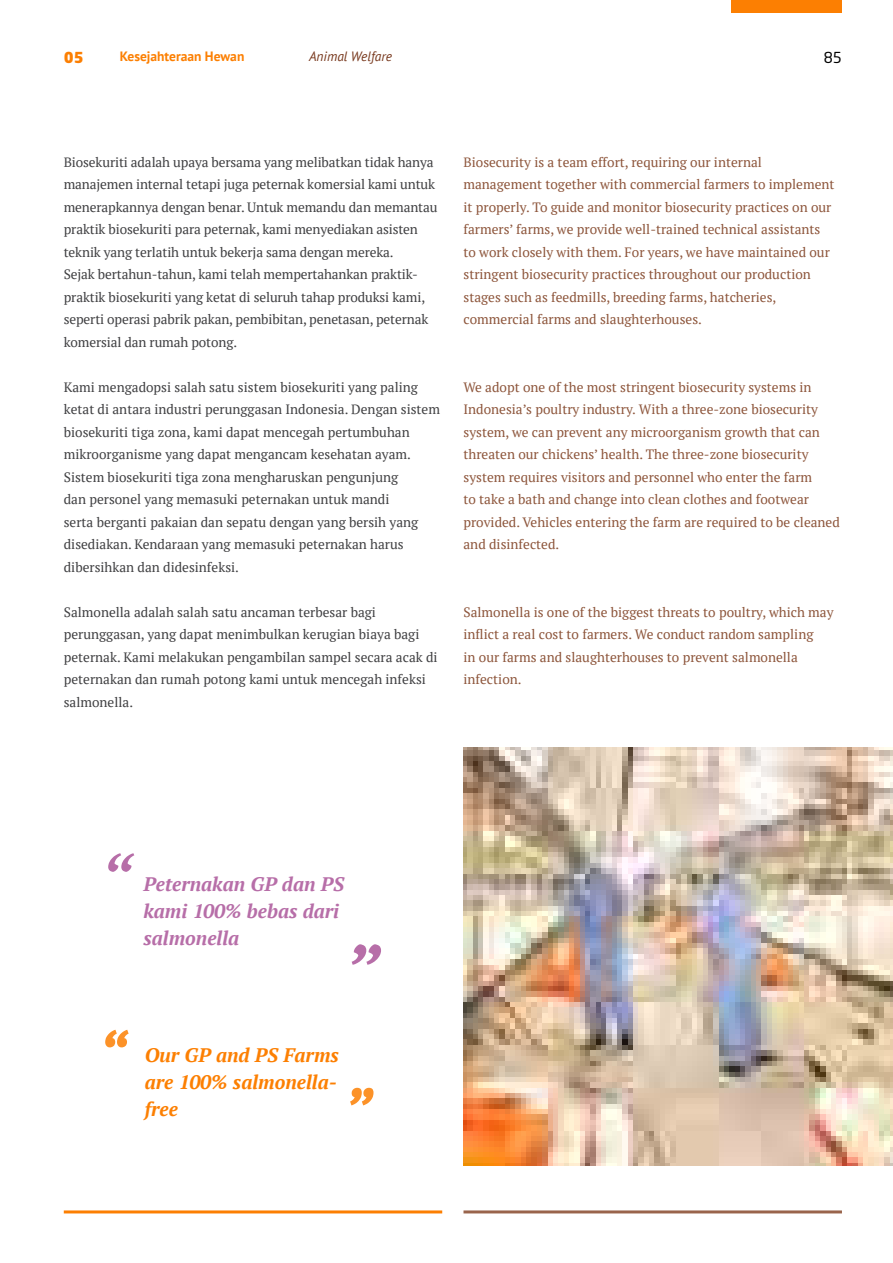
<style>
.page{position:relative;width:893px;height:1263px;background:#fff}
.page>*{position:absolute;margin:0;border:0;box-sizing:border-box;transform-origin:0 0}
.t1{font:italic 700 72px "PT Sans";color:#fc9228}
.t2{font:italic 72px "PT Serif";color:#b76ea8}
.t3{font:italic 700 72px "PT Serif";color:#b76ea8}
.t4{font:italic 700 19.5px/27px "PT Serif";color:#b76ea8}
.t5{font:italic 700 19.5px/27px "PT Serif";color:#fc7f02;text-align:justify}
.t6{font:900 15px "Neo Sans W1 G";color:#fc7f02}
.t7{font:15px "Neo Sans W1 G";color:#000}
.t8{font:13.5px/22.5px "PT Serif";color:#404042}
.t9{font:13.5px/22.5px "PT Serif";color:#8d553b}
.t10{font:700 13.5px "PT Sans";color:#fc7f02}
.t11{font:italic 13.5px "PT Sans";color:#78391e}
</style>
<div class="page">
<div style="left:731px;top:0;width:111px;height:13px;background:#fc7f02"></div>
<hr style="left:64px;top:1210px;width:378px;height:3px;background:#fc7f02">
<hr style="left:463px;top:1210px;width:379px;height:3px;background:#99644c">
<img style="left:464px;top:748px;width:429px;height:417px">
<p class="t6" style="left:64px;top:47px;width:21px">05</p>
<p class="t10" style="left:120px;top:48px;width:126px">Kesejahteraan Hewan</p>
<p class="t11" style="left:309px;top:48px;width:85px">Animal Welfare</p>
<p class="t7" style="left:824px;top:48px;width:20px">85</p>
<p class="t8" style="left:64px;top:150px;width:375px">Biosekuriti adalah upaya bersama yang melibatkan tidak hanya manajemen internal tetapi juga peternak komersial kami untuk menerapkannya dengan benar. Untuk memandu dan memantau praktik biosekuriti para peternak, kami menyediakan asisten teknik yang terlatih untuk bekerja sama dengan mereka.<br>Sejak bertahun-tahun, kami telah mempertahankan praktik&shy;praktik biosekuriti yang ketat di seluruh tahap produksi kami, seperti operasi pabrik pakan, pembibitan, penetasan, peternak komersial dan rumah potong.</p>
<p class="t8" style="left:64px;top:375px;width:378px">Kami mengadopsi salah satu sistem biosekuriti yang paling ketat di antara industri perunggasan Indonesia. Dengan sistem biosekuriti tiga zona, kami dapat mencegah pertumbuhan mikroorganisme yang dapat mengancam kesehatan ayam.<br>Sistem biosekuriti tiga zona mengharuskan pengunjung<br>dan personel yang memasuki peternakan untuk mandi<br>serta berganti pakaian dan sepatu dengan yang bersih yang disediakan. Kendaraan yang memasuki peternakan harus dibersihkan dan didesinfeksi.</p>
<p class="t8" style="left:64px;top:600px;width:375px">Salmonella adalah salah satu ancaman terbesar bagi perunggasan, yang dapat menimbulkan kerugian biaya bagi peternak. Kami melakukan pengambilan sampel secara acak di peternakan dan rumah potong kami untuk mencegah infeksi salmonella.</p>
<p class="t9" style="left:463px;top:150px;width:372px">Biosecurity is a team effort, requiring our internal management together with commercial farmers to implement it properly. To guide and monitor biosecurity practices on our farmers’ farms, we provide well-trained technical assistants to work closely with them. For years, we have maintained our stringent biosecurity practices throughout our production stages such as feedmills, breeding farms, hatcheries, commercial farms and slaughterhouses.</p>
<p class="t9" style="left:463px;top:375px;width:378px">We adopt one of the most stringent biosecurity systems in Indonesia’s poultry industry. With a three-zone biosecurity system, we can prevent any microorganism growth that can threaten our chickens’ health. The three-zone biosecurity system requires visitors and personnel who enter the farm<br>to take a bath and change into clean clothes and footwear provided. Vehicles entering the farm are required to be cleaned and disinfected.</p>
<p class="t9" style="left:463px;top:600px;width:372px">Salmonella is one of the biggest threats to poultry, which may inflict a real cost to farmers. We conduct random sampling<br>in our farms and slaughterhouses to prevent salmonella infection.</p>
<h1 class="t2" style="left:98px;top:842px;width:35px">“</h1>
<h2 class="t4" style="left:143px;top:870px;width:202px">Peternakan GP dan PS kami 100% bebas dari salmonella</h2>
<h1 class="t3" style="left:343px;top:922px;width:38px">”</h1>
<h1 class="t1" style="left:98px;top:1009px;width:29px">“</h1>
<h2 class="t5" style="left:145px;top:1041px;width:196px">Our GP and PS Farms are 100% salmonella&shy;free</h2>
<h1 class="t1" style="left:343px;top:1067px;width:29px">”</h1>
</div>
